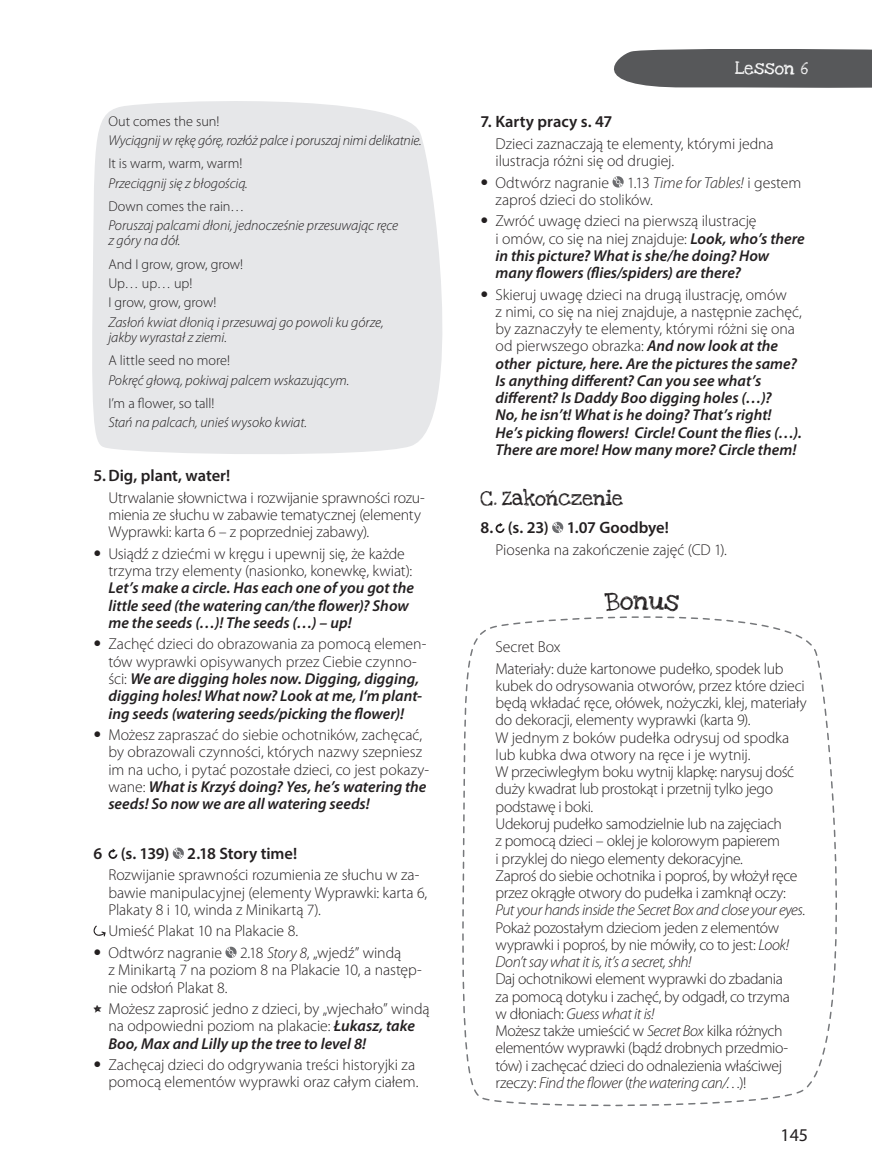
<style>
.page{position:relative;width:872px;height:1170px;background:#fff}
.page>*{position:absolute;margin:0;border:0;box-sizing:border-box;transform-origin:0 0}
.t1{font:18px "Myriad Pro";color:#231f20}
.t2{font:600 16.5px "Myriad Pro";letter-spacing:-.005em;color:#231f20}
.t3{font:300 15.75px/17.2px "Myriad Pro";letter-spacing:-.01em;color:#231f20}
.t4{font:italic 600 15.75px/17.2px "Myriad Pro";color:#231f20}
.t5{font:italic 300 15.75px "Myriad Pro";letter-spacing:-.03em;color:#231f20}
.t6{font:15.75px "Love Ya Like A Sister";letter-spacing:-.005em;color:#231f20}
.t7{font:italic 300 14.25px/15px "Myriad Pro";letter-spacing:-.005em;color:#231f20}
.t8{font:300 14.25px/19.2px "Myriad Pro";letter-spacing:-.005em;color:#231f20}
.t9{font:13.5px "Love Ya Like A Sister";letter-spacing:.01em;color:#fff}
.s1{font-family:"Vogue";font-weight:400}
.s2{font-family:"Vogue";font-weight:400;font-style:normal}
.s3{font-weight:300;font-style:normal}
.s4{font-weight:600;font-style:italic}
.s5{font-style:italic}
.s6{font-family:"Love Ya Like A Sister";font-weight:400;font-size:10.5px}
</style>
<div class="page">
<svg style="left:614px;top:49px;width:258px;height:39px;background:#606163"></svg>
<svg style="left:108px;top:848px;width:9px;height:10px"></svg>
<svg style="left:173px;top:847px;width:11px;height:11px"></svg>
<svg style="left:93px;top:925px;width:13px;height:11px"></svg>
<svg style="left:225px;top:946px;width:11px;height:11px"></svg>
<div style="left:92px;top:101px;width:350px;height:353px;background:#e6e7e9"></div>
<svg style="left:612px;top:176px;width:11px;height:11px"></svg>
<svg style="left:495px;top:523px;width:9px;height:10px"></svg>
<svg style="left:552px;top:521px;width:11px;height:12px"></svg>
<svg style="left:494px;top:1101px;width:250px;height:6px"></svg>
<svg style="left:818px;top:660px;width:19px;height:407px"></svg>
<svg style="left:462px;top:625px;width:356px;height:476px"></svg>
<svg style="left:500px;top:616px;width:315px;height:33px"></svg>
<p class="t8" style="left:108px;top:111px;width:112px">Out comes the sun!</p>
<p class="t7" style="left:108px;top:132px;width:315px">Wyciągnij w rękę górę, rozłóż palce i poruszaj nimi delikatnie.</p>
<p class="t8" style="left:108px;top:154px;width:135px">It is warm, warm, warm!</p>
<p class="t7" style="left:108px;top:175px;width:141px">Przeciągnij się z błogością.</p>
<p class="t8" style="left:108px;top:197px;width:137px">Down comes the rain…</p>
<p class="t7" style="left:108px;top:218px;width:291px">Poruszaj palcami dłoni, jednocześnie przesuwając ręce z góry na dół.</p>
<p class="t8" style="left:108px;top:254px;width:136px">And I grow, grow, grow!<br>Up… up… up!<br>I grow, grow, grow!</p>
<p class="t7" style="left:108px;top:314px;width:277px">Zasłoń kwiat dłonią i przesuwaj go powoli ku górze, jakby wyrastał z ziemi.</p>
<p class="t8" style="left:108px;top:351px;width:123px">A little seed no more!</p>
<p class="t7" style="left:108px;top:372px;width:242px">Pokręć głową, pokiwaj palcem wskazującym.</p>
<p class="t8" style="left:108px;top:393px;width:107px">I’m a flower, so tall!</p>
<p class="t7" style="left:108px;top:415px;width:200px">Stań na palcach, unieś wysoko kwiat.</p>
<p class="t2" style="left:94px;top:465px;width:138px">5.Dig, plant, water!</p>
<p class="t3" style="left:108px;top:489px;width:318px">Utrwalanie słownictwa i rozwijanie sprawności rozu&shy;mienia ze słuchu w zabawie tematycznej (elementy<br>Wyprawki: karta 6 – z poprzedniej zabawy).</p>
<p class="t3" style="left:108px;top:545px;width:305px;text-indent:-15px"><span class="s1">•</span> Usiądź z dziećmi w kręgu i upewnij się, że każde trzyma trzy elementy (nasionko, konewkę, kwiat):</p>
<p class="t4" style="left:108px;top:579px;width:307px">Let’s make a circle. Has each one of you got the little seed (the watering can/the flower)? Show me the seeds (…)! The seeds (…) – up!</p>
<p class="t4" style="left:108px;top:635px;width:319px;text-indent:-15px"><span class="s2">•</span> <span class="s3">Zachęć dzieci do obrazowania za pomocą elemen&shy;tów wyprawki opisywanych przez Ciebie czynno&shy;ści:</span> We are digging holes now. Digging, digging, digging holes! What now? Look at me, I’m plant&shy;ing seeds (watering seeds/picking the flower)!</p>
<p class="t3" style="left:108px;top:726px;width:322px;text-indent:-15px"><span class="s1">•</span> Możesz zapraszać do siebie ochotników, zachęcać, by obrazowali czynności, których nazwy szepniesz im na ucho, i pytać pozostałe dzieci, co jest pokazy&shy;wane: <span class="s4">What is Krzyś doing? Yes, he’s watering the seeds! So now we are all watering seeds!</span></p>
<p class="t2" style="left:94px;top:842px;width:205px">6 (s. 139) 2.18 Story time!</p>
<p class="t3" style="left:108px;top:866px;width:320px">Rozwijanie sprawności rozumienia ze słuchu w za&shy;bawie manipulacyjnej (elementy Wyprawki: karta 6,<br>Plakaty 8 i 10, winda z Minikartą 7).</p>
<p class="t3" style="left:108px;top:922px;width:191px">Umieść Plakat 10 na Plakacie 8.</p>
<p class="t3" style="left:108px;top:943px;width:315px;text-indent:-15px"><span class="s1">•</span> Odtwórz nagranie 2.18 <span class="s5">Story 8</span>, „wjedź” windą<br>z Minikartą 7 na poziom 8 na Plakacie 10, a następ&shy;nie odsłoń Plakat 8.</p>
<p class="t3" style="left:108px;top:999px;width:322px;text-indent:-15px"><span class="s6">*</span> Możesz zaprosić jedno z dzieci, by „wjechało” windą na odpowiedni poziom na plakacie: <span class="s4">Łukasz, take<br>Boo, Max and Lilly up the tree to level 8!</span></p>
<p class="t3" style="left:94px;top:1055px;width:326px;text-align:right"><span class="s1">•</span> Zachęcaj dzieci do odgrywania treści historyjki za pomocą elementów wyprawki oraz całym ciałem.</p>
<p class="t9" style="left:735px;top:57px;width:75px">Lesson 6</p>
<p class="t2" style="left:480px;top:111px;width:133px">7. Karty pracy s. 47</p>
<p class="t3" style="left:495px;top:135px;width:280px">Dzieci zaznaczają te elementy, którymi jedna ilustracja różni się od drugiej.</p>
<p class="t3" style="left:495px;top:173px;width:307px;text-indent:-15px"><span class="s1">•</span> Odtwórz nagranie 1.13 <span class="s5">Time for Tables!</span> i gestem zaproś dzieci do stolików.</p>
<p class="t4" style="left:495px;top:212px;width:311px;text-indent:-15px"><span class="s2">•</span> <span class="s3">Zwróć uwagę dzieci na pierwszą ilustrację<br>i omów, co się na niej znajduje:</span> Look, who’s there in this picture? What is she/he doing? How many flowers (flies/spiders) are there?</p>
<p class="t4" style="left:495px;top:285px;width:308px;text-indent:-15px"><span class="s2">•</span> <span class="s3">Skieruj uwagę dzieci na drugą ilustrację, omów<br>z nimi, co się na niej znajduje, a następnie zachęć, by zaznaczyły te elementy, którymi różni się ona od pierwszego obrazka:</span> And now look at the other picture, here. Are the pictures the same?<br>Is anything different? Can you see what’s different? Is Daddy Boo digging holes (…)?<br>No, he isn’t! What is he doing? That’s right!<br>He’s picking flowers! Circle! Count the flies (…).<br>There are more! How many more? Circle them!</p>
<p class="t6" style="left:480px;top:484px;width:144px">C. Zakończenie</p>
<p class="t2" style="left:480px;top:517px;width:190px">8. (s. 23) 1.07 Goodbye!</p>
<p class="t3" style="left:495px;top:540px;width:233px">Piosenka na zakończenie zajęć (CD 1).</p>
<p class="t3" style="left:495px;top:636px;width:289px;line-height:21.5px">Secret Box<br>Materiały: duże kartonowe pudełko, spodek lub</p>
<p class="t3" style="left:495px;top:676px;width:313px">kubek do odrysowania otworów, przez które dzieci będą wkładać ręce, ołówek, nożyczki, klej, materiały do dekoracji, elementy wyprawki (karta 9).<br>W jednym z boków pudełka odrysuj od spodka lub kubka dwa otwory na ręce i je wytnij.<br>W przeciwległym boku wytnij klapkę: narysuj dość duży kwadrat lub prostokąt i przetnij tylko jego podstawę i boki.<br>Udekoruj pudełko samodzielnie lub na zajęciach<br>z pomocą dzieci – oklej je kolorowym papierem<br>i przyklej do niego elementy dekoracyjne.<br>Zaproś do siebie ochotnika i poproś, by włożył ręce przez okrągłe otwory do pudełka i zamknął oczy:</p>
<p class="t5" style="left:495px;top:900px;width:311px">Put your hands inside the Secret Box and close your eyes.</p>
<p class="t3" style="left:495px;top:918px;width:295px">Pokaż pozostałym dzieciom jeden z elementów wyprawki i poproś, by nie mówiły, co to jest: <span class="s5">Look!<br>Don’t say what it is, it’s a secret, shh!</span></p>
<p class="t3" style="left:495px;top:970px;width:296px">Daj ochotnikowi element wyprawki do zbadania za pomocą dotyku i zachęć, by odgadł, co trzyma w dłoniach: <span class="s5">Guess what it is!<br></span>Możesz także umieścić w <span class="s5">Secret Box</span> kilka różnych elementów wyprawki (bądź drobnych przedmio&shy;tów) i zachęcać dzieci do odnalezienia właściwej rzeczy: <span class="s5">Find the flower</span> (<span class="s5">the watering can/</span>…)!</p>
<p class="t1" style="left:780px;top:1123px;width:29px">145</p>
</div>
